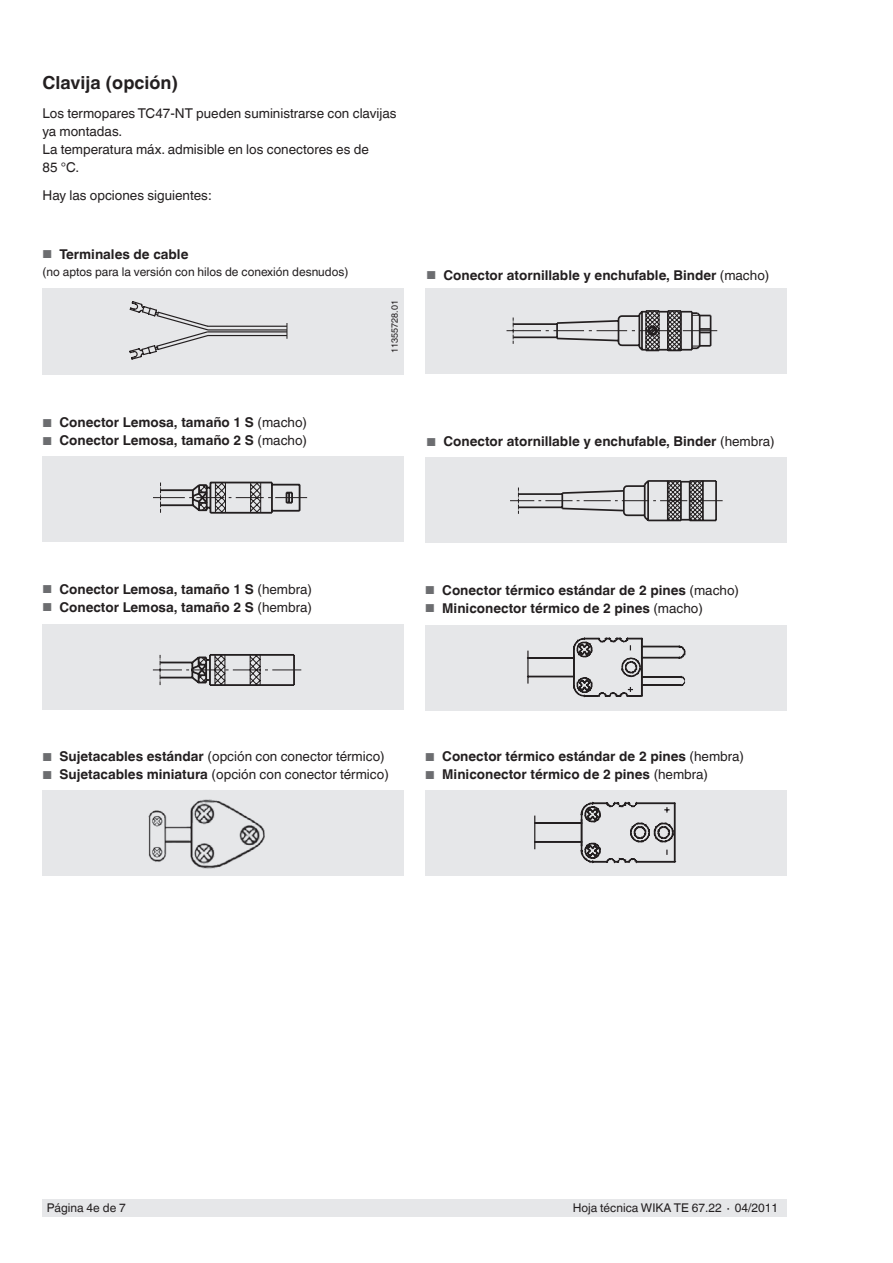
<style>
.page{position:relative;width:893px;height:1263px;background:#fff}
.page>*{position:absolute;margin:0;border:0;box-sizing:border-box;transform-origin:0 0}
.t1{font:700 18px "Helvetica World";color:#231f20}
.t2{font:700 13.5px "Helvetica World";color:#231f20}
.t3{font:13.5px/18px "Helvetica World";color:#231f20}
.t4{font:12px "Helvetica World";color:#231f20}
.t5{font:9px "Helvetica World";color:#231f20}
.s1{font-weight:400;font-size:11.55px;color:#6c6d70}
.s2{font-weight:400}
.s3{font-size:11.55px;color:#6c6d70}
.s4{font-weight:700}
</style>
<div class="page">
<div style="left:43px;top:1199px;width:744px;height:17px;background:#e6e7e9"></div>
<div style="left:43px;top:289px;width:361px;height:85px;background:#e6e7e9"></div>
<div style="left:43px;top:456px;width:361px;height:85px;background:#e6e7e9"></div>
<div style="left:425px;top:457px;width:362px;height:85px;background:#e6e7e9"></div>
<div style="left:425px;top:288px;width:362px;height:85px;background:#e6e7e9"></div>
<div style="left:43px;top:624px;width:361px;height:85px;background:#e6e7e9"></div>
<div style="left:425px;top:790px;width:362px;height:85px;background:#e6e7e9"></div>
<div style="left:425px;top:625px;width:362px;height:85px;background:#e6e7e9"></div>
<div style="left:43px;top:790px;width:361px;height:85px;background:#e6e7e9"></div>
<svg style="left:287px;top:323px;width:1px;height:16px"></svg>
<hr style="left:208px;top:331px;width:79px;height:1px;background:#231f20">
<hr style="left:208px;top:335px;width:79px;height:1px;background:#231f20">
<hr style="left:208px;top:329px;width:79px;height:1px;background:#231f20">
<hr style="left:207px;top:326px;width:80px;height:1px;background:#231f20">
<svg style="left:129px;top:301px;width:81px;height:59px"></svg>
<svg style="left:153px;top:481px;width:155px;height:33px"></svg>
<svg style="left:152px;top:654px;width:150px;height:32px"></svg>
<svg style="left:506px;top:310px;width:212px;height:42px"></svg>
<svg style="left:510px;top:480px;width:213px;height:42px"></svg>
<svg style="left:534px;top:801px;width:143px;height:63px"></svg>
<hr style="left:534px;top:815px;width:1px;height:34px;background:#231f20">
<svg style="left:527px;top:637px;width:159px;height:61px"></svg>
<img style="left:148px;top:799px;width:117px;height:70px">
<h1 class="t1" style="left:43px;top:73px;width:137px">Clavija (opción)</h1>
<p class="t3" style="left:43px;top:104px;width:355px">Los termopares TC47-NT pueden suministrarse con clavijas ya montadas.<br>La temperatura máx. admisible en los conectores es de<br>85 °C.</p>
<p class="t3" style="left:43px;top:187px;width:171px">Hay las opciones siguientes:</p>
<p class="t2" style="left:43px;top:247px;width:147px"><span class="s1">■</span> Terminales de cable</p>
<p class="t4" style="left:43px;top:264px;width:307px">(no aptos para la versión con hilos de conexión desnudos)</p>
<p class="t2" style="left:43px;top:415px;width:266px"><span class="s1">■</span> Conector Lemosa, tamaño 1 S <span class="s2">(macho)</span></p>
<p class="t2" style="left:43px;top:433px;width:266px"><span class="s1">■</span> Conector Lemosa, tamaño 2 S <span class="s2">(macho)</span></p>
<p class="t5" style="left:389px;top:353px;width:54px;rotate:-90deg">11355728.01</p>
<p class="t2" style="left:427px;top:267px;width:344px"><span class="s1">■</span> Conector atornillable y enchufable, Binder <span class="s2">(macho)</span></p>
<p class="t2" style="left:427px;top:434px;width:350px"><span class="s1">■</span> Conector atornillable y enchufable, Binder <span class="s2">(hembra)</span></p>
<p class="t2" style="left:42px;top:581px;width:271px"><span class="s1">■</span> Conector Lemosa, tamaño 1 S <span class="s2">(hembra)</span></p>
<p class="t2" style="left:42px;top:599px;width:271px"><span class="s1">■</span> Conector Lemosa, tamaño 2 S <span class="s2">(hembra)</span></p>
<p class="t2" style="left:425px;top:582px;width:315px"><span class="s1">■</span> Conector térmico estándar de 2 pines <span class="s2">(macho)</span></p>
<p class="t2" style="left:425px;top:600px;width:279px"><span class="s1">■</span> Miniconector térmico de 2 pines <span class="s2">(macho)</span></p>
<p class="t3" style="left:43px;top:748px;width:344px"><span class="s3">■</span> <span class="s4">Sujetacables estándar</span> (opción con conector térmico)</p>
<p class="t3" style="left:43px;top:766px;width:348px"><span class="s3">■</span> <span class="s4">Sujetacables miniatura</span> (opción con conector térmico)</p>
<p class="t2" style="left:425px;top:749px;width:320px"><span class="s1">■</span> Conector térmico estándar de 2 pines <span class="s2">(hembra)</span></p>
<p class="t2" style="left:425px;top:767px;width:284px"><span class="s1">■</span> Miniconector térmico de 2 pines <span class="s2">(hembra)</span></p>
<p class="t4" style="left:47px;top:1201px;width:81px">Página 4e de 7</p>
<p class="t4" style="left:573px;top:1201px;width:207px">Hoja técnica WIKA TE 67.22 ∙ 04/2011</p>
</div>
